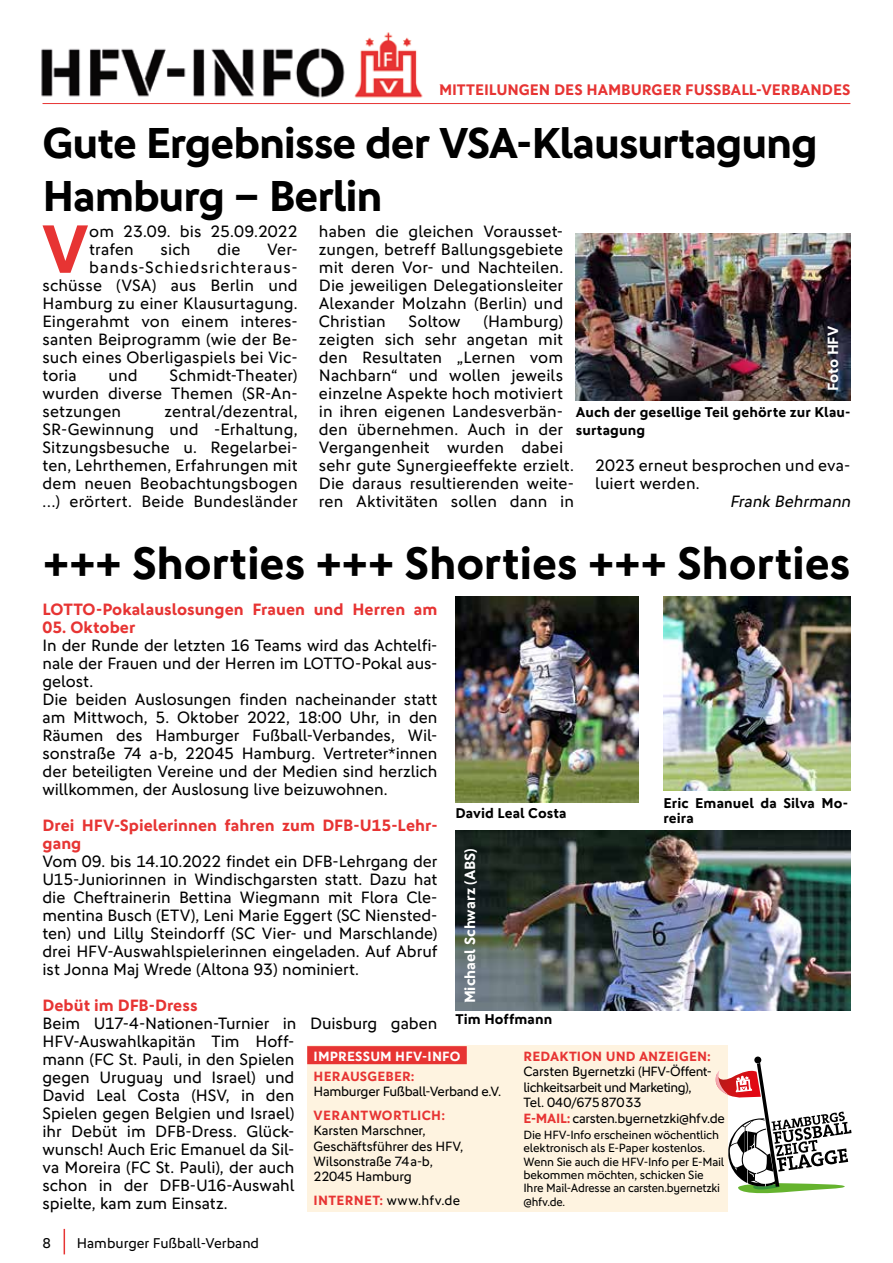
<style>
.page{position:relative;width:893px;height:1263px;background:#fff}
.page>*{position:absolute;margin:0;border:0;box-sizing:border-box;transform-origin:0 0}
.t1{font:700 68.7px "DFB Sans";color:#e73433}
.t2{font:700 45.75px "DFB Sans";letter-spacing:-.005em;color:#000}
.t3{font:700 43.5px/52.2px "DFB Sans";letter-spacing:-.025em;color:#000}
.t4{font:16.5px/18px "DFB Sans";color:#000}
.t5{font:700 16.5px/18px "DFB Sans";color:#e73433}
.t6{font:16.5px "DFB Sans";letter-spacing:.055em;color:#000}
.t7{font:italic 16.5px "DFB Sans";color:#000}
.t8{font:700 15.3px "DFB Sans";color:#e73433}
.t9{font:700 15px "DFB Sans";color:#fff}
.t10{font:700 14.25px/18px "DFB Sans";letter-spacing:.01em;color:#000}
.t11{font:14.25px "DFB Sans";color:#000}
.t12{font:13.5px/15.5px "DFB Sans";letter-spacing:-.02em;color:#000}
.t13{font:700 13.5px "DFB Sans";letter-spacing:.02em;color:#e73433}
.t14{font:700 13.5px "DFB Sans";letter-spacing:.015em;color:#fff}
.t15{font:12px/13.4px "DFB Sans";letter-spacing:-.015em;color:#000}
.s1{font-weight:700;color:#e73433}
</style>
<div class="page">
<svg style="left:64px;top:1229px;width:1px;height:25px"></svg>
<img style="left:41px;top:32px;width:382px;height:66px">
<hr style="left:43px;top:103px;width:807px;height:1px;background:#e73433">
<div style="left:307px;top:1045px;width:421px;height:167px;background:#fef3e0"></div>
<div style="left:307px;top:1046px;width:160px;height:18px;background:#e73433"></div>
<svg style="left:715px;top:1062px;width:136px;height:132px"></svg>
<div style="left:754px;top:1056px;width:7px;height:7px;background:#000;border-radius:50%"></div>
<img style="left:576px;top:233px;width:274px;height:167px">
<img style="left:455px;top:597px;width:184px;height:205px">
<img style="left:663px;top:597px;width:187px;height:194px">
<img style="left:455px;top:831px;width:395px;height:180px">
<p class="t8" style="left:439px;top:80px;width:413px">MITTEILUNGEN DES HAMBURGER FUSSBALL-VERBANDES</p>
<h3 class="t3" style="left:43px;top:117px;width:777px">Gute Ergebnisse der VSA-Klausurtagung<br>Hamburg – Berlin</h3>
<h1 class="t1" style="left:42px;top:208px;width:48px">V</h1>
<p class="t4" style="left:89px;top:222px;width:210px">om 23.09. bis 25.09.2022 trafen</p>
<p class="t4" style="left:319px;top:222px;width:246px;text-align:justify">haben die gleichen Vorausset&shy;zungen, betreff Ballungsgebiete mit deren Vor- und Nachteilen.<br>Die jeweiligen Delegationsleiter Alexander Molzahn (Berlin) und Christian</p>
<p class="t4" style="left:161px;top:240px;width:31px">sich</p>
<p class="t4" style="left:217px;top:240px;width:25px">die</p>
<p class="t4" style="left:267px;top:240px;width:32px">Ver-</p>
<p class="t6" style="left:89px;top:258px;width:210px">bands-Schiedsrichteraus-</p>
<p class="t4" style="left:43px;top:276px;width:257px">schüsse (VSA) aus Berlin und</p>
<p class="t4" style="left:43px;top:294px;width:257px">Hamburg zu einer Klausurtagung.</p>
<p class="t4" style="left:43px;top:312px;width:257px">Eingerahmt von einem interes-</p>
<p class="t4" style="left:43px;top:330px;width:257px">santen Beiprogramm (wie der Be-</p>
<p class="t4" style="left:43px;top:348px;width:257px">such eines Oberligaspiels bei Vic-</p>
<p class="t4" style="left:43px;top:366px;width:36px">toria</p>
<p class="t4" style="left:109px;top:366px;width:31px">und</p>
<p class="t4" style="left:319px;top:312px;width:257px;text-indent:165px">(Hamburg) zeigten sich sehr angetan mit den Resultaten „Lernen vom<br>Nachbarn“ und wollen jeweils einzelne Aspekte hoch motiviert in ihren eigenen Landesverbän&shy;den übernehmen. Auch in der<br>Vergangenheit wurden dabei sehr gute Synergieeffekte erzielt.<br>Die daraus resultierenden weite&shy;ren Aktivitäten sollen dann in</p>
<p class="t4" style="left:409px;top:312px;width:53px">Soltow</p>
<p class="t9" style="left:824px;top:391px;width:67px;rotate:-90deg">Foto HFV</p>
<p class="t4" style="left:43px;top:366px;width:257px;text-align:justify;text-indent:127px">Schmidt-Theater) wurden diverse Themen (SR-An&shy;setzungen</p>
<p class="t4" style="left:43px;top:402px;width:257px;text-align:justify;text-indent:122px">zentral/dezentral, SR-Gewinnung und -Erhaltung, Sitzungsbesuche u. Regelarbei&shy;ten, Lehrthemen, Erfahrungen mit dem neuen Beobachtungsbogen …) erörtert. Beide Bundesländer</p>
<p class="t10" style="left:576px;top:403px;width:276px">Auch der gesellige Teil gehörte zur Klau&shy;surtagung</p>
<p class="t4" style="left:595px;top:456px;width:257px">2023 erneut besprochen und eva&shy;luiert werden.</p>
<p class="t7" style="left:730px;top:492px;width:126px">Frank Behrmann</p>
<h2 class="t2" style="left:43px;top:536px;width:809px">+++ Shorties +++ Shorties +++ Shorties</h2>
<p class="t5" style="left:43px;top:600px;width:396px">LOTTO-Pokalauslosungen Frauen und Herren am</p>
<p class="t5" style="left:43px;top:618px;width:94px">05. Oktober</p>
<p class="t4" style="left:43px;top:636px;width:396px">In der Runde der letzten 16 Teams wird das Achtelfi&shy;nale der Frauen und der Herren im LOTTO-Pokal aus&shy;gelost.<br>Die beiden Auslosungen finden nacheinander statt am Mittwoch, 5. Oktober 2022, 18:00 Uhr, in den Räumen des Hamburger Fußball-Verbandes, Wil&shy;sonstraße 74 a-b, 22045 Hamburg. Vertreter*innen der beteiligten Vereine und der Medien sind herzlich willkommen, der Auslosung live beizuwohnen.</p>
<p class="t5" style="left:43px;top:816px;width:396px">Drei HFV-Spielerinnen fahren zum DFB-U15-Lehr&shy;gang</p>
<p class="t4" style="left:43px;top:852px;width:396px;text-align:justify">Vom 09. bis 14.10.2022 findet ein DFB-Lehrgang der U15-Juniorinnen in Windischgarsten statt. Dazu hat die Cheftrainerin Bettina Wiegmann mit Flora Cle&shy;mentina Busch (ETV), Leni Marie Eggert (SC Niensted&shy;ten) und Lilly Steindorff (SC Vier- und Marschlande) drei HFV-Auswahlspielerinnen eingeladen. Auf Abruf ist Jonna Maj Wrede (Altona 93) nominiert.</p>
<p class="t5" style="left:43px;top:996px;width:157px">Debüt im DFB-Dress</p>
<p class="t4" style="left:43px;top:1014px;width:396px">Beim U17-4-Nationen-Turnier in Duisburg gaben<br>HFV-Auswahlkapitän Tim Hoff-<br>mann (FC St. Pauli, in den Spielen<br>gegen Uruguay und Israel) und<br>David Leal Costa (HSV, in den<br>Spielen gegen Belgien und Israel)<br>ihr Debüt im DFB-Dress. Glück-<br>wunsch! Auch Eric Emanuel da Sil-<br>va Moreira (FC St. Pauli), der auch<br>schon in der DFB-U16-Auswahl<br>spielte, kam zum Einsatz.</p>
<p class="t10" style="left:455px;top:804px;width:113px">David Leal Costa</p>
<p class="t10" style="left:663px;top:795px;width:186px;line-height:15.5px">Eric Emanuel da Silva Mo&shy;reira</p>
<p class="t9" style="left:461px;top:1003px;width:157px;rotate:-90deg">Michael Schwarz (ABS)</p>
<p class="t10" style="left:455px;top:1010px;width:98px">Tim Hoffmann</p>
<p class="t14" style="left:314px;top:1048px;width:148px">IMPRESSUM HFV-INFO</p>
<p class="t13" style="left:314px;top:1068px;width:103px">HERAUSGEBER:</p>
<p class="t12" style="left:314px;top:1083px;width:189px">Hamburger Fußball-Verband e.V.</p>
<p class="t13" style="left:314px;top:1107px;width:133px">VERANTWORTLICH:</p>
<p class="t12" style="left:314px;top:1123px;width:151px">Karsten Marschner,<br>Geschäftsführer des HFV,<br>Wilsonstraße 74a-b,<br>22045 Hamburg</p>
<p class="t12" style="left:314px;top:1193px;width:148px"><span class="s1">INTERNET:</span> www.hfv.de</p>
<p class="t13" style="left:523px;top:1048px;width:189px">REDAKTION UND ANZEIGEN:</p>
<p class="t12" style="left:523px;top:1064px;width:203px">Carsten Byernetzki (HFV-Öffent&shy;lichkeitsarbeit und Marketing),<br>Tel. 040/67587033<br><span class="s1">E-MAIL:</span> carsten.byernetzki@hfv.de</p>
<p class="t15" style="left:523px;top:1128px;width:202px">Die HFV-Info erscheinen wöchentlich elektronisch als E-Paper kostenlos.<br>Wenn Sie auch die HFV-Info per E-Mail bekommen möchten, schicken Sie<br>Ihre Mail-Adresse an carsten.byernetzki @hfv.de.</p>
<p class="t11" style="left:43px;top:1235px;width:10px">8</p>
<p class="t11" style="left:77px;top:1235px;width:184px">Hamburger Fußball-Verband</p>
</div>
